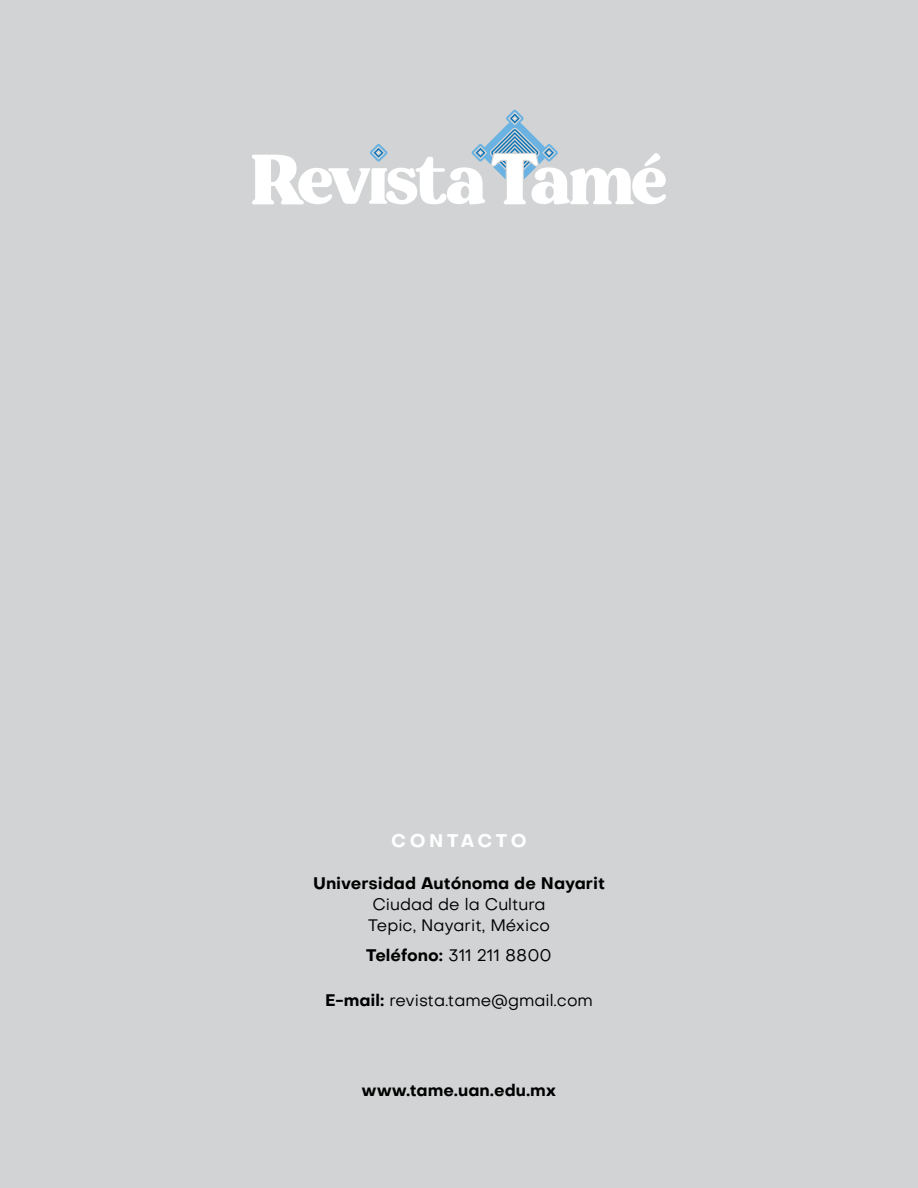
<style>
.page{position:relative;width:918px;height:1188px;background:#d1d3d4}
.page>*{position:absolute;margin:0;border:0;box-sizing:border-box;transform-origin:0 0}
.t1{font:700 18px "Objectivity";letter-spacing:.2em;color:#fff}
.t2{font:16.5px/21px "Objectivity";color:#000}
.t3{font:700 16.5px "Objectivity";color:#000}
.s1{font-weight:700}
</style>
<div class="page">
<svg style="left:252px;top:109px;width:414px;height:95px"></svg>
<p class="t1" style="left:391px;top:827px;width:137px">CONTACTO</p>
<p class="t3" style="left:313px;top:872px;width:293px">Universidad Autónoma de Nayarit</p>
<p class="t2" style="left:368px;top:894px;width:183px">Ciudad de la Cultura<br>Tepic, Nayarit, México</p>
<p class="t2" style="left:366px;top:945px;width:187px"><span class="s1">Teléfono:</span> 311 211 8800</p>
<p class="t2" style="left:325px;top:990px;width:269px"><span class="s1">E-mail:</span> revista.tame@gmail.com</p>
<p class="t3" style="left:362px;top:1079px;width:196px">www.tame.uan.edu.mx</p>
</div>
